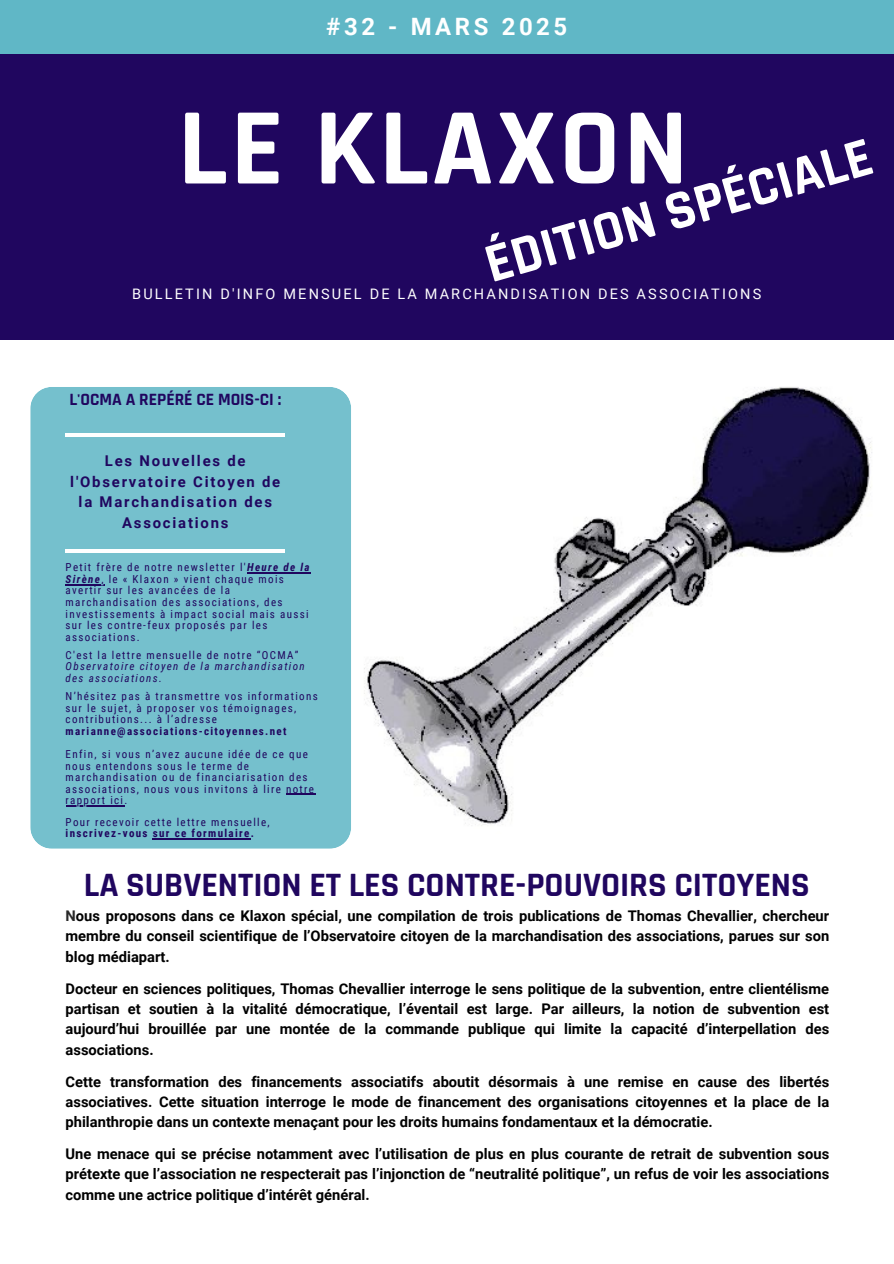
<style>
.page{position:relative;width:894px;height:1264px;background:#fff}
.page>*{position:absolute;margin:0;border:0;box-sizing:border-box;transform-origin:0 0}
.t1{font:700 110.1px "Rajdhani";letter-spacing:.03em;color:#fff}
.t2{font:700 55.5px "Rajdhani";color:#fff}
.t3{font:700 34.5px "Rajdhani";color:#20065f}
.t4{font:700 23.85px "Roboto";letter-spacing:.15em;color:#fff}
.t5{font:700 17.4px "Rajdhani";color:#20065f}
.t6{font:700 14.85px/20.4px "Roboto";letter-spacing:.12em;color:#20065f;text-align:center}
.t7{font:700 14.7px/20.2px "Roboto";color:#000;text-align:justify}
.t8{font:14.55px "Roboto";letter-spacing:.15em;color:#fff}
.t9{font:10.95px/11.6px "Roboto Condensed";letter-spacing:.12em;color:#20065f}
.t10{font:700 10.95px/23.1px "Roboto Condensed";letter-spacing:.12em;color:#20065f}
.t11{font:italic 10.95px/11.6px "Roboto Condensed";letter-spacing:.12em;color:#20065f}
.s1{font-weight:700;font-style:italic}
.s2{font-style:normal}
.s3{font-weight:400}
.s4{color:#292929}
</style>
<div class="page">
<div style="left:30px;top:387px;width:321px;height:461px;background:#75c0cd"></div>
<img style="left:364px;top:387px;width:508px;height:439px">
<div style="left:0;top:39px;width:893px;height:300px;background:#20065f"></div>
<div style="left:0;top:0;width:893px;height:53px;background:#60b7c6"></div>
<hr style="left:66px;top:434px;width:219px;height:2px;background:#fff">
<hr style="left:66px;top:549px;width:219px;height:3px;background:#fff">
<hr style="left:247px;top:572px;width:64px;height:1px;background:#20065f">
<hr style="left:66px;top:584px;width:35px;height:1px;background:#20065f">
<hr style="left:286px;top:793px;width:29px;height:2px;background:#20065f">
<hr style="left:66px;top:805px;width:58px;height:1px;background:#20065f">
<hr style="left:153px;top:838px;width:98px;height:1px;background:#20065f">
<p class="t4" style="left:326px;top:13px;width:242px">#32 - MARS 2025</p>
<p class="t1" style="left:178px;top:81px;width:511px">LE KLAXON</p>
<h3 class="t2" style="left:477px;top:233px;width:401px;rotate:-16deg">ÉDITION SPÉCIALE</h3>
<h4 class="t8" style="left:132px;top:285px;width:630px">BULLETIN D'INFO MENSUEL DE LA MARCHANDISATION DES ASSOCIATIONS</h4>
<h1 class="t5" style="left:69px;top:389px;width:213px">L'OCMA A REPÉRÉ CE MOIS-CI :</h1>
<h6 class="t6" style="left:70px;top:451px;width:211px">Les Nouvelles de l'Observatoire Citoyen de la Marchandisation des<br>Associations</h6>
<p class="t9" style="left:66px;top:562px;width:245px">Petit frère de notre newsletter l'<span class="s1">Heure de la<br>Sirène</span>, le « Klaxon » vient chaque mois</p>
<p class="t9" style="left:66px;top:585px;width:244px">avertir sur les avancées de la marchandisation des associations, des investissements à impact social mais aussi sur les contre-feux proposés par les associations.</p>
<p class="t11" style="left:66px;top:649px;width:240px"><span class="s2">C'est la lettre mensuelle de notre “OCMA”<br></span>Observatoire citoyen de la marchandisation des associations.</p>
<p class="t9" style="left:66px;top:690px;width:253px">N’hésitez pas à transmettre vos informations sur le sujet, à proposer vos témoignages, contributions... à l’adresse</p>
<p class="t10" style="left:66px;top:719px;width:244px">marianne@associations-citoyennes.net<br><span class="s3">Enfin, si vous n’avez aucune idée de ce que</span></p>
<p class="t9" style="left:66px;top:760px;width:243px">nous entendons sous le terme de marchandisation ou de financiarisation des</p>
<p class="t9" style="left:66px;top:783px;width:250px">associations, nous vous invitons à lire notre</p>
<p class="t9" style="left:66px;top:789px;width:206px;line-height:21.5px">rapport ici.<br>Pour recevoir cette lettre mensuelle,</p>
<p class="t10" style="left:66px;top:822px;width:190px">inscrivez-vous sur ce formulaire.</p>
<h2 class="t3" style="left:84px;top:863px;width:727px">LA SUBVENTION ET LES CONTRE-POUVOIRS CITOYENS</h2>
<p class="t7" style="left:66px;top:906px;width:765px"><span class="s4">N</span>ous proposons dans ce Klaxon spécial, une compilation de trois publications de Thomas Chevallier, chercheur membre du conseil scientifique de l’Observatoire citoyen de la marchandisation des associations, parues sur son blog médiapart.</p>
<h5 class="t7" style="left:66px;top:978px;width:765px">Docteur en sciences politiques, Thomas Chevallier interroge le sens politique de la subvention, entre clientélisme partisan et soutien à la vitalité démocratique, l’éventail est large. Par ailleurs, la notion de subvention est aujourd’hui brouillée par une montée de la commande publique qui limite la capacité d’interpellation des associations.</h5>
<p class="t7" style="left:66px;top:1071px;width:765px">Cette transformation des financements associatifs aboutit désormais à une remise en cause des libertés associatives. Cette situation interroge le mode de financement des organisations citoyennes et la place de la philanthropie dans un contexte menaçant pour les droits humains fondamentaux et la démocratie.</p>
<p class="t7" style="left:66px;top:1143px;width:765px">Une menace qui se précise notamment avec l’utilisation de plus en plus courante de retrait de subvention sous prétexte que l’association ne respecterait pas l’injonction de “neutralité politique”, un refus de voir les associations comme une actrice politique d’intérêt général.</p>
</div>
